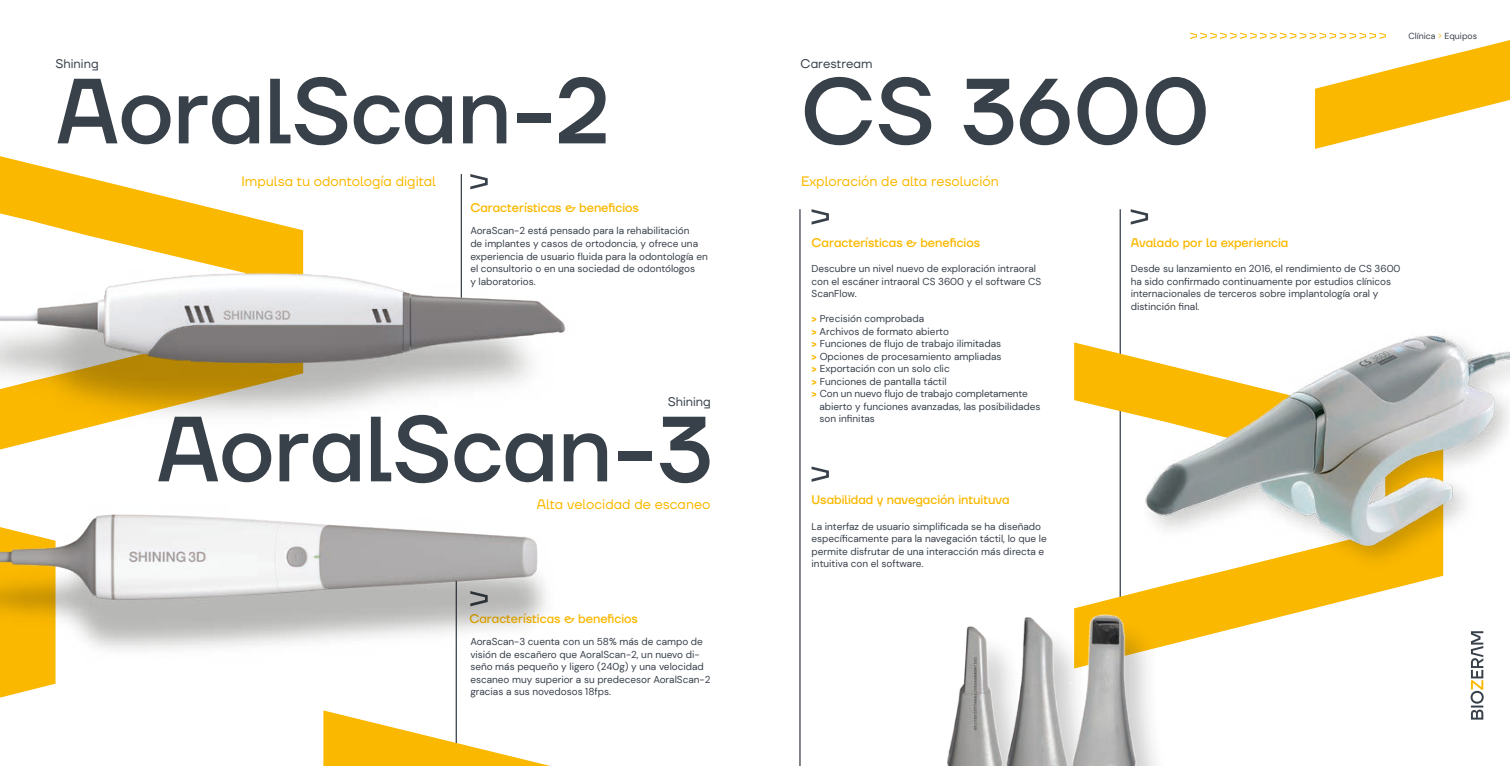
<style>
.page{position:relative;width:1510px;height:766px;background:#fff}
.page>*{position:absolute;margin:0;border:0;box-sizing:border-box;transform-origin:0 0}
.t1{font:500 92.25px "TT Firs Neue";color:#38404a}
.t2{font:13.75px "TT Firs Neue";color:#fbb800}
.t3{font:500 12.5px "TT Firs Neue";color:#fbb800}
.t4{font:12.5px "TT Firs Neue";color:#38404a}
.t5{font:10px/12.5px "DM Sans";color:#38404a}
.t6{font:8.75px "DM Sans";color:#38404a}
.s1{color:#fbb800}
.s2{font-family:"TT Firs Neue";font-weight:700;color:#fbb800}
</style>
<div class="page">
<svg style="left:1470px;top:631px;width:13px;height:88px"></svg>
<hr style="left:461px;top:174px;width:1px;height:129px;background:#38404a">
<svg style="left:323px;top:721px;width:223px;height:44px"></svg>
<hr style="left:799px;top:209px;width:1px;height:556px;background:#38404a">
<hr style="left:1119px;top:209px;width:1px;height:556px;background:#38404a">
<svg style="left:470px;top:174px;width:18px;height:15px"></svg>
<svg style="left:811px;top:209px;width:18px;height:15px"></svg>
<svg style="left:1130px;top:209px;width:18px;height:15px"></svg>
<svg style="left:811px;top:466px;width:18px;height:15px"></svg>
<svg style="left:0;top:156px;width:179px;height:44px"></svg>
<img style="left:0;top:200px;width:565px;height:250px">
<svg style="left:1074px;top:342px;width:309px;height:303px"></svg>
<svg style="left:1190px;top:33px;width:319px;height:116px"></svg>
<div style="left:943px;top:619px;width:227px;height:146px;background:#1d1d1b;opacity:.22"></div>
<img style="left:943px;top:601px;width:222px;height:164px">
<img style="left:0;top:514px;width:546px;height:207px">
<img style="left:1144px;top:334px;width:365px;height:257px">
<p class="t4" style="left:56px;top:55px;width:45px">Shining</p>
<p class="t4" style="left:800px;top:55px;width:73px">Carestream</p>
<p class="t1" style="left:56px;top:48px;width:554px">AoralScan-2</p>
<p class="t1" style="left:801px;top:48px;width:410px">CS 3600</p>
<p class="t6" style="left:1408px;top:30px;width:70px">Clínica <span class="s1">&gt;</span> Equipos</p>
<p class="t2" style="left:241px;top:172px;width:196px">Impulsa tu odontología digital</p>
<p class="t3" style="left:470px;top:198px;width:170px">Características &amp; beneficios</p>
<p class="t5" style="left:470px;top:225px;width:239px">AoraScan-2 está pensado para la rehabilitación<br>de implantes y casos de ortodoncia, y ofrece una experiencia de usuario fluida para la odontología en el consultorio o en una sociedad de odontólogos</p>
<p class="t5" style="left:470px;top:275px;width:67px">y laboratorios.</p>
<p class="t4" style="left:668px;top:393px;width:45px">Shining</p>
<p class="t1" style="left:157px;top:385px;width:557px">AoralScan-3</p>
<p class="t2" style="left:537px;top:494px;width:175px">Alta velocidad de escaneo</p>
<p class="t2" style="left:801px;top:172px;width:199px">Exploración de alta resolución</p>
<p class="t3" style="left:811px;top:234px;width:170px">Características &amp; beneficios</p>
<p class="t3" style="left:1130px;top:234px;width:159px">Avalado por la experiencia</p>
<p class="t5" style="left:811px;top:262px;width:231px">Descubre un nivel nuevo de exploración intraoral con el escáner intraoral CS 3600 y el software CS<br>ScanFlow.</p>
<p class="t5" style="left:811px;top:312px;width:114px"><span class="s2">&gt;</span> Precisión comprobada</p>
<p class="t5" style="left:811px;top:325px;width:139px"><span class="s2">&gt;</span> Archivos de formato abierto</p>
<p class="t5" style="left:811px;top:337px;width:191px"><span class="s2">&gt;</span> Funciones de flujo de trabajo ilimitadas</p>
<p class="t5" style="left:811px;top:350px;width:191px"><span class="s2">&gt;</span> Opciones de procesamiento ampliadas</p>
<p class="t5" style="left:811px;top:362px;width:140px"><span class="s2">&gt;</span> Exportación con un solo clic</p>
<p class="t5" style="left:811px;top:375px;width:137px"><span class="s2">&gt;</span> Funciones de pantalla táctil</p>
<p class="t5" style="left:811px;top:387px;width:218px"><span class="s2">&gt;</span> Con un nuevo flujo de trabajo completamente</p>
<p class="t5" style="left:819px;top:400px;width:222px">abierto y funciones avanzadas, las posibilidades</p>
<p class="t5" style="left:819px;top:412px;width:57px">son infinitas</p>
<p class="t3" style="left:811px;top:491px;width:199px">Usabilidad y navegación intuituva</p>
<p class="t5" style="left:811px;top:519px;width:237px">La interfaz de usuario simplificada se ha diseñado específicamente para la navegación táctil, lo que le permite disfrutar de una interacción más directa e intuitiva con el software.</p>
<p class="t5" style="left:1130px;top:262px;width:271px">Desde su lanzamiento en 2016, el rendimiento de CS 3600 ha sido confirmado continuamente por estudios clínicos internacionales de terceros sobre implantología oral y distinción final.</p>
<p class="t3" style="left:469px;top:610px;width:170px">Características &amp; beneficios</p>
<p class="t5" style="left:470px;top:635px;width:241px">AoraScan-3 cuenta con un 58% más de campo de visión de escañero que AoralScan-2, un nuevo di&shy;seño más pequeño y ligero (240g) y una velocidad escaneo muy superior a su predecesor AoralScan-2 gracias a sus novedosos 18fps.</p>
</div>
